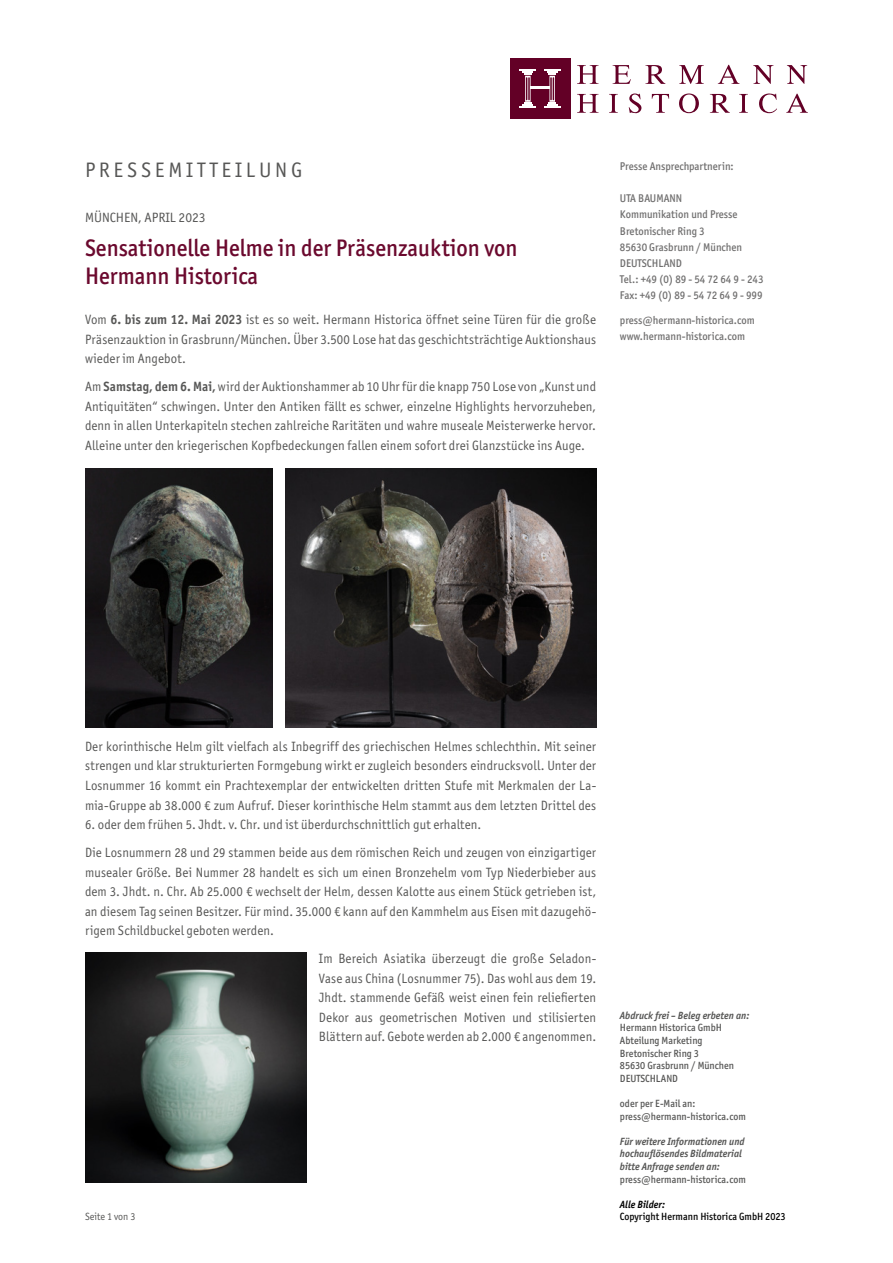
<style>
.page{position:relative;width:893px;height:1263px;background:#fff}
.page>*{position:absolute;margin:0;border:0;box-sizing:border-box;transform-origin:0 0}
.t1{font:500 24px/28.5px "Officina Sans ITC Pro";color:#6b092e;scale:.95 1}
.t2{font:21px "Officina Sans ITC Std";letter-spacing:.18em;color:#575756}
.t3{font:13.5px/19.5px "Officina Sans ITC Std";letter-spacing:.01em;color:#575756;text-align:justify;scale:.95 1}
.t4{font:13.5px "Officina Sans ITC Std";letter-spacing:.01em;color:#575756}
.t5{font:500 11.25px/16.2px "Officina Sans ITC Pro";color:#706f6f;scale:.95 1}
.t6{font:500 10.5px/12.6px "Officina Sans ITC Pro";color:#575756;scale:.95 1}
.t7{font:italic 700 10.5px/12.6px "Officina Sans ITC Pro";color:#575756;scale:.95 1}
.t8{font:500 10.5px "Officina Sans ITC Pro";color:#000;scale:.95 1}
.t9{font:italic 700 10.5px "Officina Sans ITC Pro";color:#000;scale:.95 1}
.t10{font:10.5px "Officina Sans ITC Std";color:#575756;scale:.95 1}
.s1{font-family:"Officina Sans ITC Pro";font-weight:700}
</style>
<div class="page">
<svg style="left:577px;top:65px;width:21px;height:19px"></svg>
<svg style="left:613px;top:65px;width:18px;height:19px"></svg>
<svg style="left:645px;top:65px;width:20px;height:19px"></svg>
<svg style="left:679px;top:65px;width:25px;height:19px"></svg>
<svg style="left:718px;top:65px;width:21px;height:19px"></svg>
<svg style="left:753px;top:65px;width:20px;height:19px"></svg>
<svg style="left:787px;top:65px;width:20px;height:19px"></svg>
<svg style="left:577px;top:94px;width:21px;height:19px"></svg>
<svg style="left:609px;top:94px;width:9px;height:19px"></svg>
<svg style="left:629px;top:94px;width:12px;height:19px"></svg>
<svg style="left:652px;top:94px;width:17px;height:19px"></svg>
<svg style="left:679px;top:94px;width:20px;height:19px"></svg>
<svg style="left:710px;top:94px;width:20px;height:19px"></svg>
<svg style="left:739px;top:94px;width:9px;height:19px"></svg>
<svg style="left:759px;top:94px;width:18px;height:19px"></svg>
<svg style="left:786px;top:94px;width:22px;height:19px"></svg>
<div style="left:510px;top:58px;width:60px;height:61px;background:#630026"></div>
<hr style="left:530px;top:87px;width:20px;height:2px;background:#fff">
<svg style="left:520px;top:70px;width:16px;height:38px"></svg>
<svg style="left:544px;top:70px;width:16px;height:38px"></svg>
<img style="left:85px;top:468px;width:187px;height:260px">
<img style="left:85px;top:953px;width:221px;height:229px">
<img style="left:286px;top:468px;width:310px;height:260px">
<h2 class="t2" style="left:85px;top:158px;width:219px">PRESSEMITTEILUNG</h2>
<p class="t4" style="left:85px;top:210px;width:122px">MÜNCHEN, APRIL 2023</p>
<h1 class="t1" style="left:85px;top:233px;width:457px">Sensationelle Helme in der Präsenzauktion von<br>Hermann Historica</h1>
<p class="t3" style="left:85px;top:310px;width:539px">Vom <span class="s1">6. bis zum 12. Mai 2023</span> ist es so weit. Hermann Historica öffnet seine Türen für die große Präsenzauktion in Grasbrunn/München. Über 3.500 Lose hat das geschichtsträchtige Auktionshaus wieder im Angebot.</p>
<p class="t3" style="left:85px;top:377px;width:539px">Am <span class="s1">Samstag, dem 6. Mai,</span> wird der Auktionshammer ab 10 Uhr für die knapp 750 Lose von „Kunst und Antiquitäten“ schwingen. Unter den Antiken fällt es schwer, einzelne Highlights hervorzuheben, denn in allen Unterkapiteln stechen zahlreiche Raritäten und wahre museale Meisterwerke hervor.<br>Alleine unter den kriegerischen Kopfbedeckungen fallen einem sofort drei Glanzstücke ins Auge.</p>
<p class="t5" style="left:620px;top:158px;width:121px">Presse Ansprechpartnerin:</p>
<p class="t5" style="left:620px;top:190px;width:152px">UTA BAUMANN<br>Kommunikation und Presse<br>Bretonischer Ring 3<br>85630 Grasbrunn / München<br>DEUTSCHLAND<br>Tel.: +49 (0) 89 - 54 72 64 9 - 243<br>Fax: +49 (0) 89 - 54 72 64 9 - 999</p>
<p class="t5" style="left:620px;top:312px;width:143px">press@hermann-historica.com www.hermann-historica.com</p>
<p class="t3" style="left:85px;top:737px;width:540px">Der korinthische Helm gilt vielfach als Inbegriff des griechischen Helmes schlechthin. Mit seiner strengen und klar strukturierten Formgebung wirkt er zugleich besonders eindrucksvoll. Unter der Losnummer 16 kommt ein Prachtexemplar der entwickelten dritten Stufe mit Merkmalen der La&shy;mia-Gruppe ab 38.000 € zum Aufruf. Dieser korinthische Helm stammt aus dem letzten Drittel des</p>
<p class="t3" style="left:85px;top:810px;width:539px;line-height:28px">6. oder dem frühen 5. Jhdt. v. Chr. und ist überdurchschnittlich gut erhalten.<br>Die Losnummern 28 und 29 stammen beide aus dem römischen Reich und zeugen von einzigartiger</p>
<p class="t3" style="left:85px;top:862px;width:539px">musealer Größe. Bei Nummer 28 handelt es sich um einen Bronzehelm vom Typ Niederbieber aus dem 3. Jhdt. n. Chr. Ab 25.000 € wechselt der Helm, dessen Kalotte aus einem Stück getrieben ist, an diesem Tag seinen Besitzer. Für mind. 35.000 € kann auf den Kammhelm aus Eisen mit dazugehö&shy;rigem Schildbuckel geboten werden.</p>
<p class="t3" style="left:319px;top:949px;width:293px">Im Bereich Asiatika überzeugt die große Seladon-Vase aus China (Losnummer 75). Das wohl aus dem 19.<br>Jhdt. stammende Gefäß weist einen fein reliefierten Dekor aus geometrischen Motiven und stilisierten Blättern auf. Gebote werden ab 2.000 € angenommen.</p>
<p class="t10" style="left:85px;top:1211px;width:55px">Seite 1 von 3</p>
<p class="t7" style="left:620px;top:1009px;width:138px">Abdruck frei – Beleg erbeten an:</p>
<p class="t6" style="left:620px;top:1021px;width:122px">Hermann Historica GmbH<br>Abteilung Marketing<br>Bretonischer Ring 3<br>85630 Grasbrunn / München<br>DEUTSCHLAND</p>
<p class="t6" style="left:620px;top:1097px;width:134px">oder per E-Mail an: press@hermann-historica.com</p>
<p class="t7" style="left:620px;top:1135px;width:133px">Für weitere Informationen und hochauflösendes Bildmaterial bitte Anfrage senden an:</p>
<p class="t6" style="left:620px;top:1173px;width:134px">press@hermann-historica.com</p>
<p class="t9" style="left:620px;top:1198px;width:49px">Alle Bilder:</p>
<p class="t8" style="left:620px;top:1210px;width:176px">Copyright Hermann Historica GmbH 2023</p>
</div>
